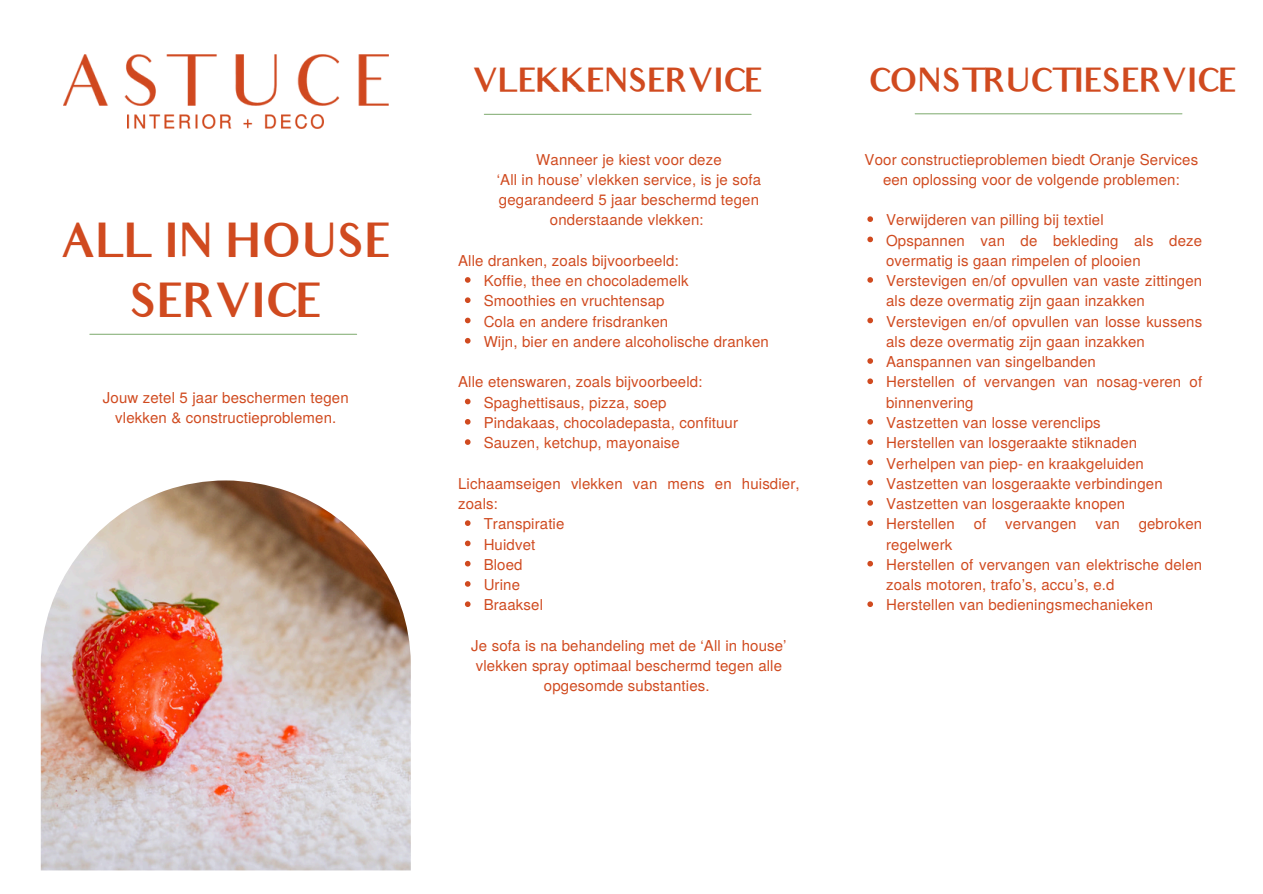
<style>
.page{position:relative;width:1263px;height:894px;background:#fff}
.page>*{position:absolute;margin:0;border:0;box-sizing:border-box;transform-origin:0 0}
.t1{font:700 45px/59.7px "Audrey";color:#d04a1f;text-align:center}
.t2{font:700 31.5px "Audrey";color:#d04a1f}
.t3{font:15px/20.2px "Te X Gyre Heros";letter-spacing:.01em;color:#d04a1f}
</style>
<div class="page">
<hr style="left:915px;top:113px;width:267px;height:1px;background:#8bb37d">
<hr style="left:90px;top:333px;width:267px;height:2px;background:#8bb37d">
<img style="left:63px;top:54px;width:325px;height:52px">
<img style="left:128px;top:114px;width:196px;height:15px">
<hr style="left:484px;top:114px;width:267px;height:1px;background:#8bb37d">
<img style="left:41px;top:480px;width:370px;height:390px">
<svg style="left:465px;top:277px;width:6px;height:6px"></svg>
<svg style="left:465px;top:297px;width:6px;height:6px"></svg>
<svg style="left:465px;top:317px;width:6px;height:6px"></svg>
<svg style="left:465px;top:338px;width:6px;height:5px"></svg>
<svg style="left:465px;top:398px;width:6px;height:6px"></svg>
<svg style="left:465px;top:419px;width:6px;height:5px"></svg>
<svg style="left:465px;top:439px;width:6px;height:6px"></svg>
<svg style="left:465px;top:520px;width:6px;height:6px"></svg>
<svg style="left:465px;top:540px;width:6px;height:6px"></svg>
<svg style="left:465px;top:560px;width:6px;height:6px"></svg>
<svg style="left:465px;top:581px;width:6px;height:5px"></svg>
<svg style="left:465px;top:601px;width:6px;height:6px"></svg>
<svg style="left:867px;top:216px;width:6px;height:6px"></svg>
<svg style="left:867px;top:236px;width:6px;height:6px"></svg>
<svg style="left:867px;top:277px;width:6px;height:6px"></svg>
<svg style="left:867px;top:317px;width:6px;height:6px"></svg>
<svg style="left:867px;top:358px;width:6px;height:6px"></svg>
<svg style="left:867px;top:378px;width:6px;height:6px"></svg>
<svg style="left:867px;top:419px;width:6px;height:5px"></svg>
<svg style="left:867px;top:439px;width:6px;height:6px"></svg>
<svg style="left:867px;top:459px;width:6px;height:6px"></svg>
<svg style="left:867px;top:479px;width:6px;height:6px"></svg>
<svg style="left:867px;top:500px;width:6px;height:5px"></svg>
<svg style="left:867px;top:520px;width:6px;height:6px"></svg>
<svg style="left:867px;top:560px;width:6px;height:6px"></svg>
<svg style="left:867px;top:601px;width:6px;height:6px"></svg>
<p class="t1" style="left:61px;top:217px;width:331px">ALL IN HOUSE<br>SERVICE</p>
<p class="t3" style="left:103px;top:386px;width:247px;text-align:center">Jouw zetel 5 jaar beschermen tegen vlekken &amp; constructieproblemen.</p>
<p class="t2" style="left:473px;top:66px;width:291px">VLEKKENSERVICE</p>
<h2 class="t3" style="left:536px;top:148px;width:187px">Wanneer je kiest voor deze</h2>
<h1 class="t3" style="left:497px;top:168px;width:266px;text-align:center">‘All in house’ vlekken service, is je sofa gegarandeerd 5 jaar beschermd tegen onderstaande vlekken:</h1>
<p class="t3" style="left:458px;top:249px;width:222px">Alle dranken, zoals bijvoorbeeld:</p>
<p class="t3" style="left:484px;top:269px;width:207px">Koffie, thee en chocolademelk</p>
<p class="t3" style="left:484px;top:290px;width:182px">Smoothies en vruchtensap</p>
<p class="t3" style="left:484px;top:310px;width:186px">Cola en andere frisdranken</p>
<p class="t3" style="left:484px;top:330px;width:287px">Wijn, bier en andere alcoholische dranken</p>
<p class="t3" style="left:458px;top:371px;width:246px">Alle etenswaren, zoals bijvoorbeeld:</p>
<p class="t3" style="left:484px;top:391px;width:184px">Spaghettisaus, pizza, soep</p>
<p class="t3" style="left:484px;top:411px;width:256px">Pindakaas, chocoladepasta, confituur</p>
<p class="t3" style="left:484px;top:431px;width:198px">Sauzen, ketchup, mayonaise</p>
<p class="t3" style="left:458px;top:472px;width:343px">Lichaamseigen vlekken van mens en huisdier, zoals:</p>
<p class="t3" style="left:484px;top:512px;width:82px">Transpiratie</p>
<p class="t3" style="left:484px;top:533px;width:53px">Huidvet</p>
<p class="t3" style="left:484px;top:553px;width:40px">Bloed</p>
<p class="t3" style="left:484px;top:573px;width:38px">Urine</p>
<p class="t3" style="left:484px;top:593px;width:61px">Braaksel</p>
<p class="t3" style="left:471px;top:634px;width:317px;text-align:center">Je sofa is na behandeling met de ‘All in house’ vlekken spray optimaal beschermd tegen alle opgesomde substanties.</p>
<p class="t2" style="left:869px;top:66px;width:369px">CONSTRUCTIESERVICE</p>
<h2 class="t3" style="left:865px;top:148px;width:335px;text-align:center">Voor constructieproblemen biedt Oranje Services een oplossing voor de volgende problemen:</h2>
<p class="t3" style="left:886px;top:209px;width:219px">Verwijderen van pilling bij textiel</p>
<p class="t3" style="left:886px;top:229px;width:318px">Opspannen van de bekleding als deze overmatig is gaan rimpelen of plooien</p>
<p class="t3" style="left:886px;top:269px;width:318px">Verstevigen en/of opvullen van vaste zittingen als deze overmatig zijn gaan inzakken</p>
<p class="t3" style="left:886px;top:310px;width:318px">Verstevigen en/of opvullen van losse kussens als deze overmatig zijn gaan inzakken</p>
<p class="t3" style="left:886px;top:350px;width:211px">Aanspannen van singelbanden</p>
<p class="t3" style="left:886px;top:371px;width:318px">Herstellen of vervangen van nosag-veren of binnenvering</p>
<p class="t3" style="left:886px;top:411px;width:216px">Vastzetten van losse verenclips</p>
<p class="t3" style="left:886px;top:431px;width:253px">Herstellen van losgeraakte stiknaden</p>
<p class="t3" style="left:886px;top:452px;width:259px">Verhelpen van piep- en kraakgeluiden</p>
<p class="t3" style="left:886px;top:472px;width:278px">Vastzetten van losgeraakte verbindingen</p>
<p class="t3" style="left:886px;top:492px;width:241px">Vastzetten van losgeraakte knopen</p>
<p class="t3" style="left:886px;top:512px;width:70px">Herstellen</p>
<p class="t3" style="left:974px;top:512px;width:14px">of</p>
<p class="t3" style="left:1005px;top:512px;width:73px">vervangen</p>
<p class="t3" style="left:1095px;top:512px;width:26px">van</p>
<p class="t3" style="left:1139px;top:512px;width:65px">gebroken</p>
<p class="t3" style="left:886px;top:533px;width:68px">regelwerk</p>
<p class="t3" style="left:886px;top:553px;width:318px">Herstellen of vervangen van elektrische delen zoals motoren, trafo’s, accu’s, e.d</p>
<p class="t3" style="left:886px;top:593px;width:268px">Herstellen van bedieningsmechanieken</p>
</div>
